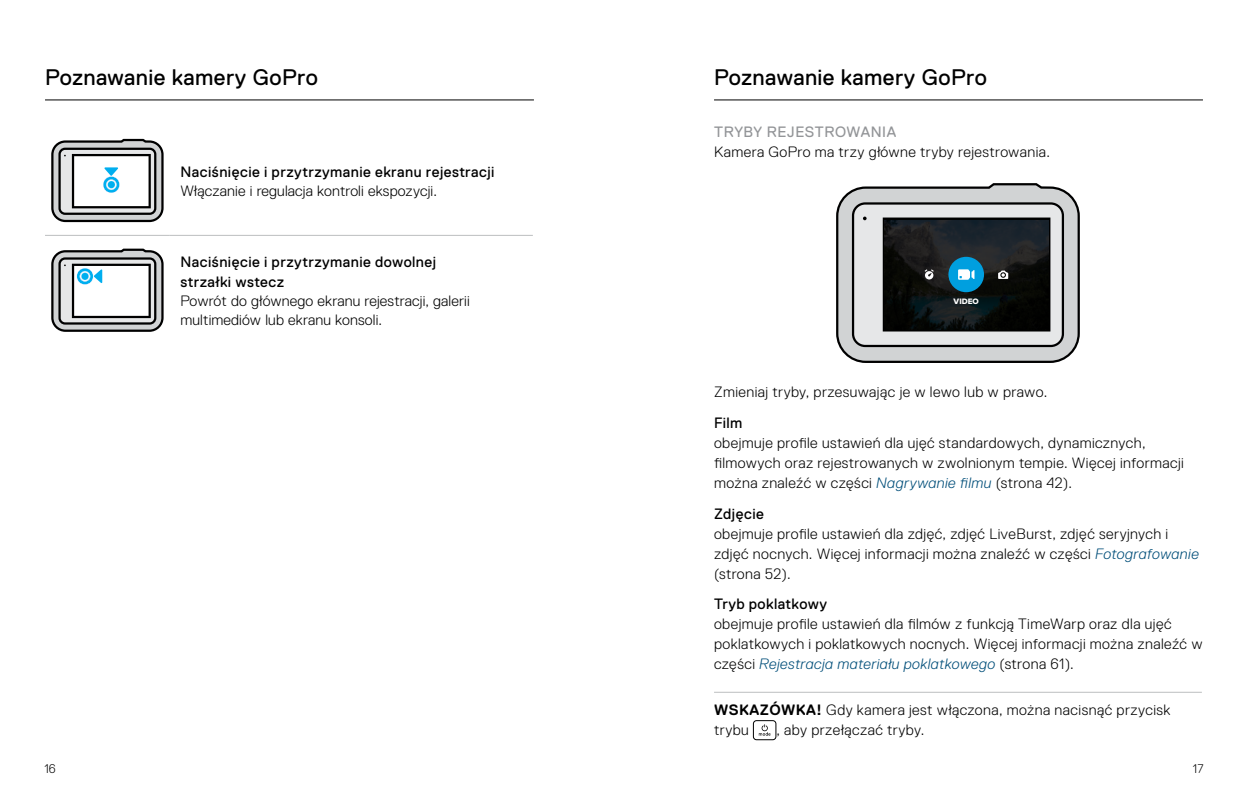
<style>
.page{position:relative;width:1248px;height:808px;background:#fff}
.page>*{position:absolute;margin:0;border:0;box-sizing:border-box;transform-origin:0 0}
.t1{font:22.5px "Replica Pro";letter-spacing:.02em;color:#000}
.t2{font:300 15px/20px "Replica Pro";letter-spacing:.025em;color:#000}
.t3{font:15px/20px "Replica Pro";letter-spacing:.03em;color:#000}
.t4{font:15px "Replica Pro";letter-spacing:.035em;color:#939598}
.t5{font:300 12.5px "Replica Pro";color:#000}
.t6{font:8.25px "Proxima Nova Extrabld";color:#fff}
.s1{font-style:italic;color:#004e79}
.s2{font-weight:700}
</style>
<div class="page">
<hr style="left:714px;top:99px;width:488px;height:1px;background:#000">
<svg style="left:836px;top:183px;width:244px;height:180px"></svg>
<div style="left:853px;top:203px;width:209px;height:143px;background:#e6e7e8;border-radius:12px"></div>
<div style="left:851px;top:202px;width:212px;height:145px;border:2px solid #000;border-radius:12px"></div>
<svg style="left:882px;top:218px;width:168px;height:113px"></svg>
<hr style="left:714px;top:692px;width:487px;height:1px;background:#bcbec0">
<div style="left:753px;top:720px;width:23px;height:20px;border:1px solid #000;border-radius:3px"></div>
<svg style="left:758px;top:724px;width:12px;height:12px"></svg>
<hr style="left:45px;top:235px;width:125px;height:1px;background:#bcbec0">
<hr style="left:170px;top:235px;width:363px;height:1px;background:#bcbec0">
<svg style="left:51px;top:138px;width:113px;height:85px"></svg>
<svg style="left:51px;top:248px;width:113px;height:84px"></svg>
<hr style="left:45px;top:99px;width:489px;height:1px;background:#000">
<h1 class="t1" style="left:45px;top:65px;width:274px">Poznawanie kamery GoPro</h1>
<p class="t3" style="left:180px;top:162px;width:315px">Naciśnięcie i przytrzymanie ekranu rejestracji</p>
<p class="t2" style="left:180px;top:181px;width:258px">Włączanie i regulacja kontroli ekspozycji.</p>
<p class="t3" style="left:180px;top:252px;width:257px">Naciśnięcie i przytrzymanie dowolnej strzałki wstecz</p>
<p class="t2" style="left:180px;top:292px;width:291px;line-height:18.8px">Powrót do głównego ekranu rejestracji, galerii multimediów lub ekranu konsoli.</p>
<h1 class="t1" style="left:714px;top:65px;width:274px">Poznawanie kamery GoPro</h1>
<p class="t4" style="left:714px;top:124px;width:183px">TRYBY REJESTROWANIA</p>
<p class="t2" style="left:714px;top:142px;width:337px">Kamera GoPro ma trzy główne tryby rejestrowania.</p>
<p class="t6" style="left:953px;top:295px;width:27px">VIDEO</p>
<p class="t2" style="left:714px;top:382px;width:335px">Zmieniaj tryby, przesuwając je w lewo lub w prawo.</p>
<p class="t3" style="left:714px;top:413px;width:30px">Film</p>
<p class="t2" style="left:714px;top:433px;width:471px">obejmuje profile ustawień dla ujęć standardowych, dynamicznych, filmowych oraz rejestrowanych w zwolnionym tempie. Więcej informacji można znaleźć w części <span class="s1">Nagrywanie filmu</span> (strona 42).</p>
<p class="t3" style="left:714px;top:503px;width:51px">Zdjęcie</p>
<p class="t2" style="left:714px;top:523px;width:486px">obejmuje profile ustawień dla zdjęć, zdjęć LiveBurst, zdjęć seryjnych i zdjęć nocnych. Więcej informacji można znaleźć w części <span class="s1">Fotografowanie </span>(strona 52).</p>
<p class="t3" style="left:714px;top:594px;width:114px">Tryb poklatkowy</p>
<p class="t2" style="left:714px;top:614px;width:490px">obejmuje profile ustawień dla filmów z funkcją TimeWarp oraz dla ujęć poklatkowych i poklatkowych nocnych. Więcej informacji można znaleźć w części <span class="s1">Rejestracja materiału poklatkowego</span> (strona 61).</p>
<p class="t2" style="left:714px;top:699px;width:458px"><span class="s2">WSKAZÓWKA!</span> Gdy kamera jest włączona, można nacisnąć przycisk trybu</p>
<p class="t2" style="left:776px;top:719px;width:149px">, aby przełączać tryby.</p>
<p class="t5" style="left:44px;top:762px;width:13px">16</p>
<p class="t5" style="left:1192px;top:762px;width:12px">17</p>
</div>
